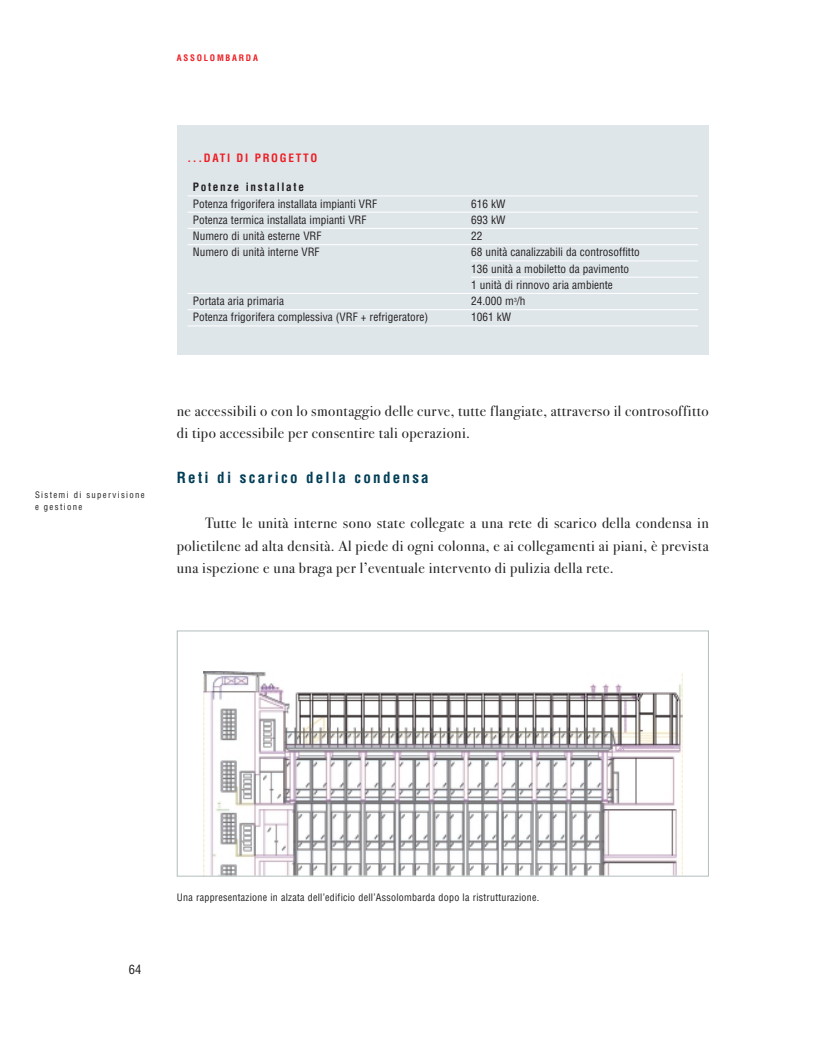
<style>
.page{position:relative;width:816px;height:1053px;background:#fff}
.page>*{position:absolute;margin:0;border:0;box-sizing:border-box;transform-origin:0 0}
.t1{font:15px/22.5px "Bodoni Sev ITC Book OS";letter-spacing:.03em;color:#231f20}
.t2{font:700 condensed 15px "Helvetica";letter-spacing:.15em;color:#003d56}
.t3{font:condensed 12.5px "Helvetica";color:#231f20}
.t4{font:condensed 11.25px/16.2px "Helvetica";color:#231f20}
.t5{font:700 condensed 11.25px "Helvetica";letter-spacing:.15em;color:#ee1d23}
.t6{font:700 condensed 11.25px "Helvetica";letter-spacing:.15em;color:#231f20}
.t7{font:condensed 10px "Helvetica";letter-spacing:.025em;color:#231f20}
.t8{font:condensed 8.75px/12.5px "Helvetica";letter-spacing:.15em;color:#231f20}
.t9{font:700 condensed 8.75px "Helvetica";letter-spacing:.2em;color:#ee1d23}
</style>
<div class="page">
<svg style="left:176px;top:125px;width:533px;height:752px"></svg>
<p class="t9" style="left:177px;top:54px;width:82px">ASSOLOMBARDA</p>
<p class="t5" style="left:187px;top:153px;width:131px">...DATI DI PROGETTO</p>
<p class="t6" style="left:193px;top:183px;width:113px">Potenze installate</p>
<p class="t4" style="left:193px;top:196px;width:186px">Potenza frigorifera installata impianti VRF</p>
<p class="t4" style="left:471px;top:196px;width:36px">616 kW</p>
<p class="t4" style="left:193px;top:213px;width:175px">Potenza termica installata impianti VRF</p>
<p class="t4" style="left:471px;top:213px;width:36px">693 kW</p>
<p class="t4" style="left:193px;top:229px;width:130px">Numero di unità esterne VRF</p>
<p class="t4" style="left:471px;top:229px;width:13px">22</p>
<p class="t4" style="left:193px;top:245px;width:128px">Numero di unità interne VRF</p>
<p class="t4" style="left:471px;top:245px;width:170px">68 unità canalizzabili da controsoffitto<br>136 unità a mobiletto da pavimento<br>1 unità di rinnovo aria ambiente</p>
<p class="t4" style="left:193px;top:294px;width:93px">Portata aria primaria</p>
<p class="t4" style="left:471px;top:294px;width:56px">24.000 m<sup>3</sup>/h</p>
<p class="t4" style="left:193px;top:310px;width:237px">Potenza frigorifera complessiva (VRF + refrigeratore)</p>
<p class="t4" style="left:471px;top:310px;width:41px">1061 kW</p>
<p class="t8" style="left:35px;top:489px;width:111px">Sistemi di supervisione e gestione</p>
<p class="t1" style="left:177px;top:401px;width:533px">ne accessibili o con lo smontaggio delle curve, tutte flangiate, attraverso il controsoffitto di tipo accessibile per consentire tali operazioni.</p>
<p class="t2" style="left:177px;top:472px;width:253px">Reti di scarico della condensa</p>
<p class="t1" style="left:177px;top:514px;width:533px;text-align:justify;text-indent:28px">Tutte le unità interne sono state collegate a una rete di scarico della condensa in polietilene ad alta densità. Al piede di ogni colonna, e ai collegamenti ai piani, è prevista una ispezione e una braga per l’eventuale intervento di pulizia della rete.</p>
<p class="t3" style="left:129px;top:965px;width:14px">64</p>
<p class="t7" style="left:177px;top:894px;width:364px">Una rappresentazione in alzata dell’edificio dell’Assolombarda dopo la ristrutturazione.</p>
</div>
